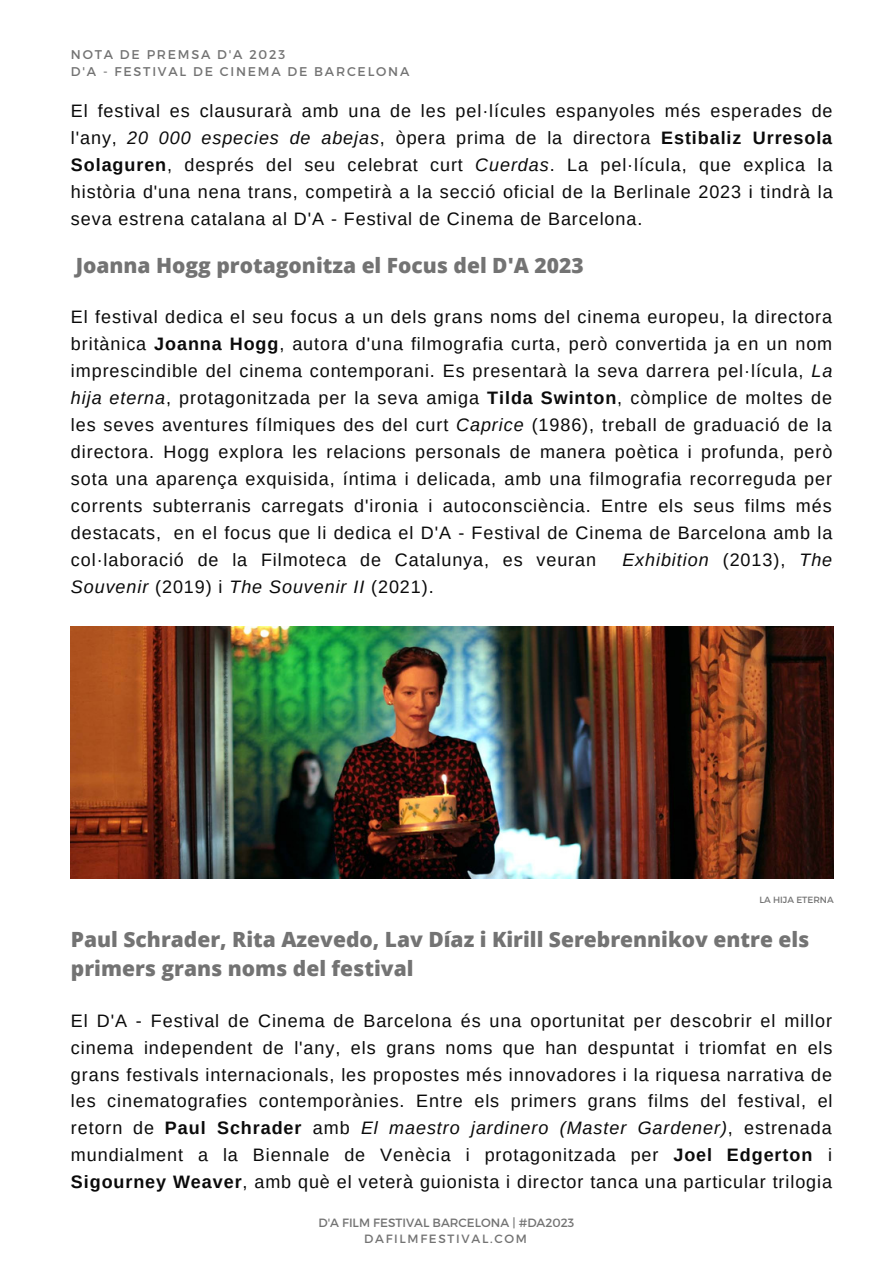
<style>
.page{position:relative;width:893px;height:1264px;background:#fff}
.page>*{position:absolute;margin:0;border:0;box-sizing:border-box;transform-origin:0 0}
.t1{font:800 21px/29.2px "Open Sans";color:#737373}
.t2{font:18px/27px "Arimo";letter-spacing:.05em;color:#0a0a0a;text-align:justify}
.t3{font:italic 18px "Arimo";letter-spacing:.05em;color:#0a0a0a}
.t4{font:12.6px/16.8px "Montserrat";letter-spacing:.14em;color:#737373}
.t5{font:12px/15.8px "Montserrat";color:#737373;text-align:center}
.t6{font:9px "Montserrat";color:#737373}
.s1{font-style:italic}
.s2{font-weight:700}
.s3{font-style:normal}
</style>
<div class="page">
<img style="left:71px;top:626px;width:762px;height:252px">
<p class="t4" style="left:71px;top:46px;width:340px">NOTA DE PREMSA D'A 2023<br>D'A - FESTIVAL DE CINEMA DE BARCELONA</p>
<p class="t2" style="left:71px;top:97px;width:763px">El festival es clausurarà amb una de les pel·lícules espanyoles més esperades de l'any, <span class="s1">20 000 especies de abejas</span>, òpera prima de la directora <span class="s2">Estibaliz Urresola Solaguren</span>, després del seu celebrat curt <span class="s1">Cuerdas</span>. La pel·lícula, que explica la història d'una nena trans, competirà a la secció oficial de la Berlinale 2023 i tindrà la seva estrena catalana al D'A - Festival de Cinema de Barcelona.</p>
<p class="t1" style="left:76px;top:250px;width:509px">Joanna Hogg protagonitza el Focus del D'A 2023</p>
<p class="t2" style="left:71px;top:303px;width:763px">El festival dedica el seu focus a un dels grans noms del cinema europeu, la directora britànica <span class="s2">Joanna Hogg</span>, autora d'una filmografia curta, però convertida ja en un nom imprescindible del cinema contemporani. Es presentarà la seva darrera pel·lícula, <span class="s1">La hija eterna</span>, protagonitzada per la seva amiga <span class="s2">Tilda Swinton</span>, còmplice de moltes de les seves aventures fílmiques des del curt <span class="s1">Caprice</span> (1986), treball de graduació de la directora. Hogg explora les relacions personals de manera poètica i profunda, però sota una aparença exquisida, íntima i delicada, amb una filmografia recorreguda per corrents subterranis carregats d'ironia i autoconsciència. Entre els seus films més destacats, en el focus que li dedica el D'A - Festival de Cinema de Barcelona amb la col·laboració de la Filmoteca de Catalunya, es veuran</p>
<p class="t3" style="left:622px;top:550px;width:211px">Exhibition <span class="s3">(2013),</span> The</p>
<p class="t3" style="left:71px;top:577px;width:364px">Souvenir <span class="s3">(2019) i</span> The Souvenir II <span class="s3">(2021).</span></p>
<p class="t6" style="left:759px;top:894px;width:76px">LA HIJA ETERNA</p>
<p class="t1" style="left:71px;top:924px;width:740px">Paul Schrader, Rita Azevedo, Lav Díaz i Kirill Serebrennikov entre els primers grans noms del festival</p>
<p class="t2" style="left:71px;top:1006px;width:763px">El D'A - Festival de Cinema de Barcelona és una oportunitat per descobrir el millor cinema independent de l'any, els grans noms que han despuntat i triomfat en els grans festivals internacionals, les propostes més innovadores i la riquesa narrativa de les cinematografies contemporànies. Entre els primers grans films del festival, el retorn de <span class="s2">Paul Schrader</span> amb <span class="s1">El maestro jardinero (Master Gardener)</span>, estrenada mundialment a la Biennale de Venècia i protagonitzada per <span class="s2">Joel Edgerton</span> i <span class="s2">Sigourney Weaver</span>, amb què el veterà guionista i director tanca una particular trilogia</p>
<p class="t5" style="left:318px;top:1214px;width:257px">D'A FILM FESTIVAL BARCELONA | #DA2023<br>DAFILMFESTIVAL.COM</p>
</div>
